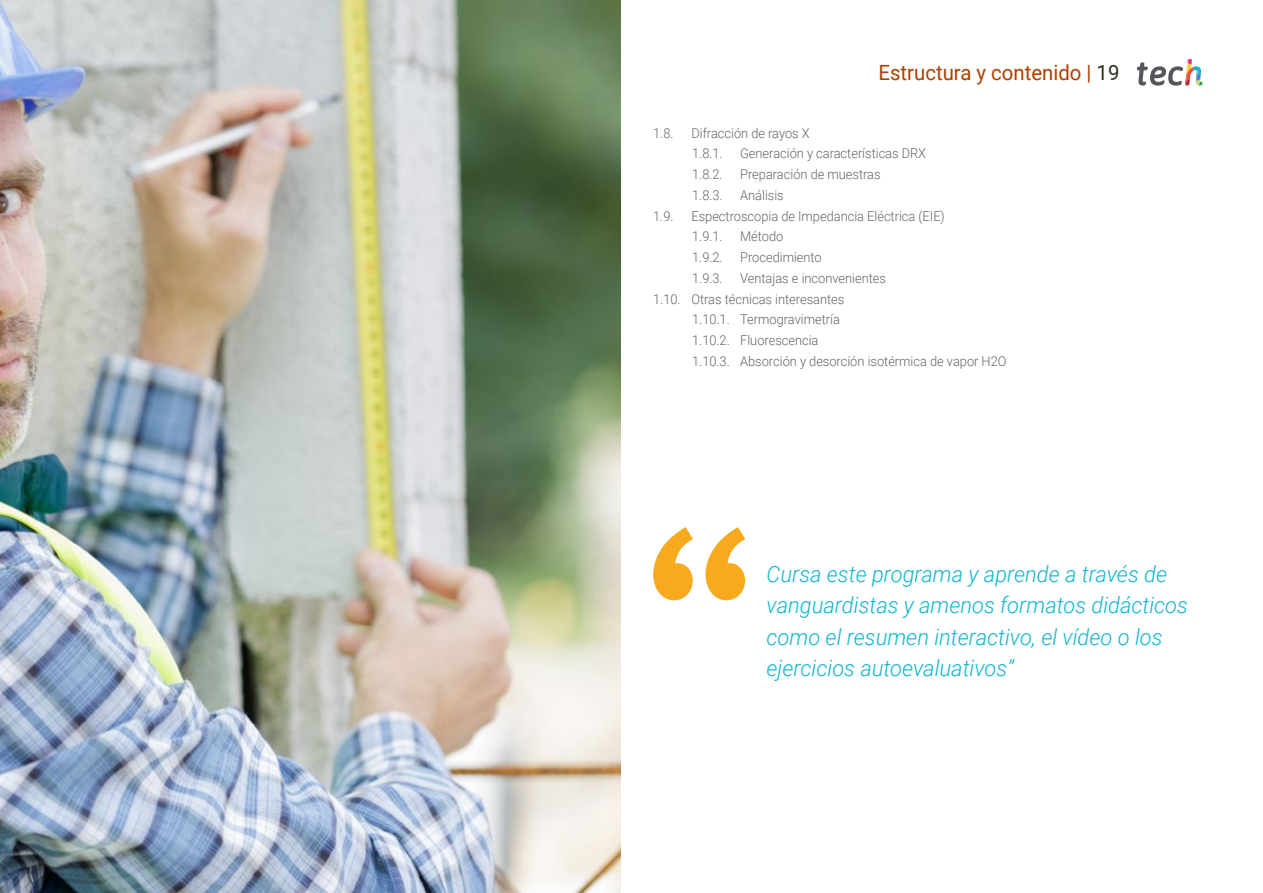
<style>
.page{position:relative;width:1263px;height:893px;background:#fff}
.page>*{position:absolute;margin:0;border:0;box-sizing:border-box;transform-origin:0 0}
.t1{font:italic 300 22.5px/31.5px "Roboto";color:#0fb6cf}
.t2{font:21px "Roboto";color:#ae4000}
.t3{font:300 13.5px/20.7px "Roboto";color:#61646a;scale:.95 1}
.s1{color:#312e20}
</style>
<div class="page">
<img style="left:0;top:0;width:621px;height:893px">
<svg style="left:653px;top:527px;width:92px;height:73px"></svg>
<svg style="left:1137px;top:59px;width:65px;height:27px"></svg>
<h2 class="t2" style="left:878px;top:57px;width:242px">Estructura y contenido | <span class="s1">19</span></h2>
<p class="t3" style="left:653px;top:122px;width:23px">1.8.</p>
<p class="t3" style="left:691px;top:122px;width:126px">Difracción de rayos X<br>1.8.1.</p>
<p class="t3" style="left:740px;top:143px;width:197px">Generación y características DRX</p>
<p class="t3" style="left:692px;top:164px;width:34px">1.8.2.</p>
<p class="t3" style="left:740px;top:164px;width:149px">Preparación de muestras</p>
<p class="t3" style="left:692px;top:184px;width:34px">1.8.3.</p>
<p class="t3" style="left:740px;top:184px;width:47px">Análisis</p>
<p class="t3" style="left:653px;top:205px;width:23px">1.9.</p>
<p class="t3" style="left:691px;top:205px;width:268px">Espectroscopia de Impedancia Eléctrica (EIE)<br>1.9.1.</p>
<p class="t3" style="left:740px;top:226px;width:47px">Método</p>
<p class="t3" style="left:692px;top:247px;width:34px">1.9.2.</p>
<p class="t3" style="left:740px;top:247px;width:87px">Procedimiento</p>
<p class="t3" style="left:692px;top:267px;width:34px">1.9.3.</p>
<p class="t3" style="left:740px;top:267px;width:155px">Ventajas e inconvenientes</p>
<p class="t3" style="left:653px;top:288px;width:203px">1.10. Otras técnicas interesantes</p>
<p class="t3" style="left:692px;top:309px;width:157px">1.10.1. Termogravimetría</p>
<p class="t3" style="left:692px;top:330px;width:134px">1.10.2. Fluorescencia</p>
<p class="t3" style="left:692px;top:350px;width:332px">1.10.3. Absorción y desorción isotérmica de vapor H2O</p>
<h1 class="t1" style="left:766px;top:557px;width:423px">Cursa este programa y aprende a través de vanguardistas y amenos formatos didácticos como el resumen interactivo, el vídeo o los ejercicios autoevaluativos”</h1>
</div>
